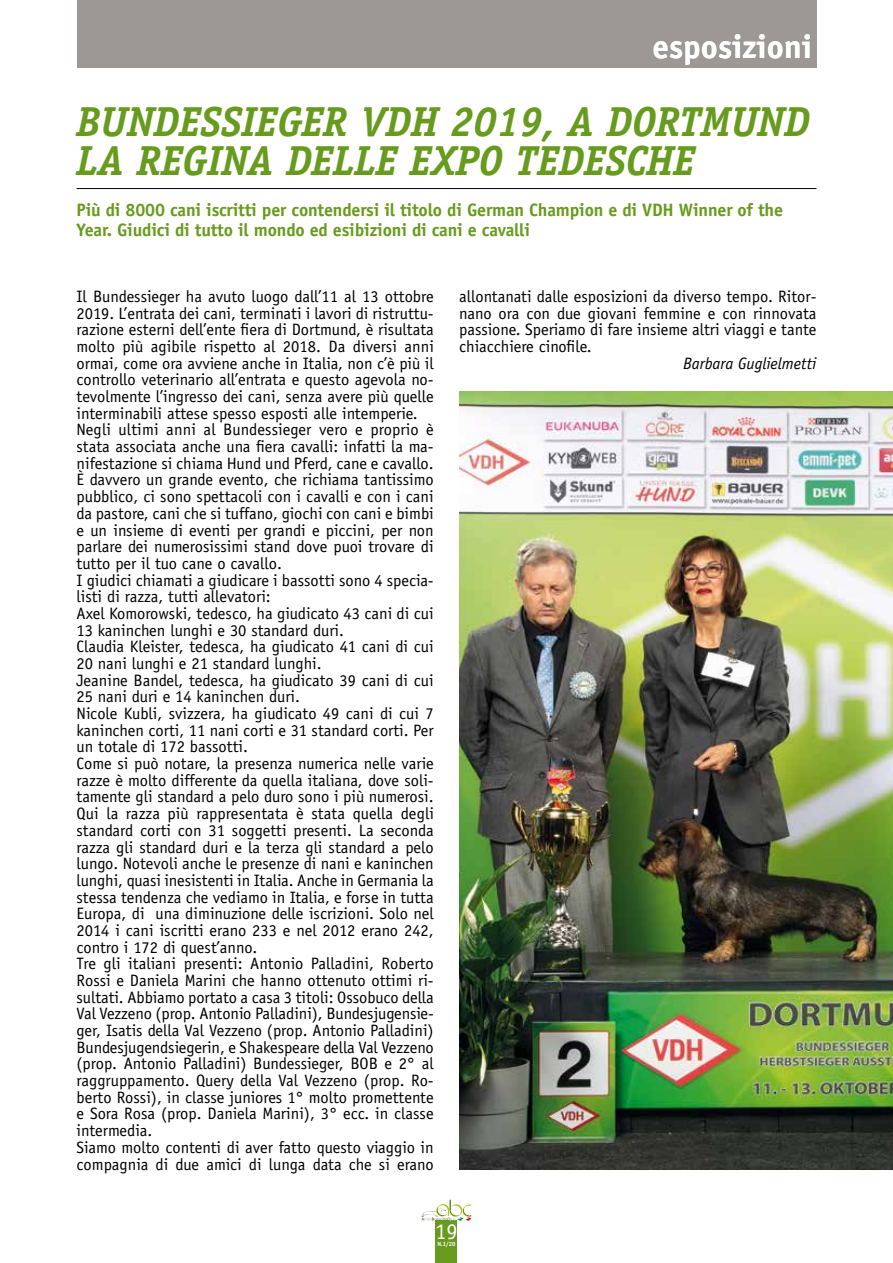
<style>
.page{position:relative;width:893px;height:1263px;background:#fff}
.page>*{position:absolute;margin:0;border:0;box-sizing:border-box;transform-origin:0 0}
.t1{font:italic 700 42px/39px "Officina Serif Std";letter-spacing:-.01em;color:#679b1d}
.t2{font:700 33px "Officina Sans Std";color:#fff}
.t3{font:22.5px "Officina Sans Std";color:#fff}
.t4{font:700 18px/19.5px "Officina Sans Std";letter-spacing:-.01em;color:#679b1d}
.t5{font:16.5px/16.6px "Officina Sans Std";color:#000}
.t6{font:italic 16.5px "Officina Sans Std";color:#000}
.t7{font:700 6px "Officina Sans Std";color:#fff}
</style>
<div class="page">
<div style="left:77px;top:0;width:739px;height:68px;background:#9d9896"></div>
<div style="left:436px;top:1220px;width:21px;height:43px;background:#679b1d"></div>
<svg style="left:421px;top:1199px;width:51px;height:22px"></svg>
<hr style="left:77px;top:188px;width:739px;height:1px;background:#000">
<img style="left:459px;top:391px;width:434px;height:778px">
<h2 class="t2" style="left:653px;top:26px;width:161px">esposizioni</h2>
<h1 class="t1" style="left:77px;top:103px;width:735px">BUNDESSIEGER VDH 2019, A DORTMUND<br>LA REGINA DELLE EXPO TEDESCHE</h1>
<p class="t4" style="left:77px;top:200px;width:708px">Più di 8000 cani iscritti per contendersi il titolo di German Champion e di VDH Winner of the<br>Year. Giudici di tutto il mondo ed esibizioni di cani e cavalli</p>
<p class="t5" style="left:77px;top:288px;width:359px">Il Bundessieger ha avuto luogo dall’11 al 13 ottobre 2019. L’entrata dei cani, terminati i lavori di ristruttu&shy;razione esterni dell’ente fiera di Dortmund, è risultata molto più agibile rispetto al 2018. Da diversi anni ormai, come ora avviene anche in Italia, non c’è più il controllo veterinario all’entrata e questo agevola no&shy;tevolmente l’ingresso dei cani, senza avere più quelle interminabili attese spesso esposti alle intemperie.<br>Negli ultimi anni al Bundessieger vero e proprio è stata associata anche una fiera cavalli: infatti la ma&shy;nifestazione si chiama Hund und Pferd, cane e cavallo.<br>È davvero un grande evento, che richiama tantissimo pubblico, ci sono spettacoli con i cavalli e con i cani da pastore, cani che si tuffano, giochi con cani e bimbi e un insieme di eventi per grandi e piccini, per non parlare dei numerosissimi stand dove puoi trovare di tutto per il tuo cane o cavallo.<br>I giudici chiamati a giudicare i bassotti sono 4 specia&shy;listi di razza, tutti allevatori:<br>Axel Komorowski, tedesco, ha giudicato 43 cani di cui 13 kaninchen lunghi e 30 standard duri.<br>Claudia Kleister, tedesca, ha giudicato 41 cani di cui 20 nani lunghi e 21 standard lunghi.<br>Jeanine Bandel, tedesca, ha giudicato 39 cani di cui 25 nani duri e 14 kaninchen duri.<br>Nicole Kubli, svizzera, ha giudicato 49 cani di cui 7 kaninchen corti, 11 nani corti e 31 standard corti. Per un totale di 172 bassotti.<br>Come si può notare, la presenza numerica nelle varie razze è molto differente da quella italiana, dove soli&shy;tamente gli standard a pelo duro sono i più numerosi.<br>Qui la razza più rappresentata è stata quella degli standard corti con 31 soggetti presenti. La seconda razza gli standard duri e la terza gli standard a pelo lungo. Notevoli anche le presenze di nani e kaninchen lunghi, quasi inesistenti in Italia. Anche in Germania la stessa tendenza che vediamo in Italia, e forse in tutta Europa, di una diminuzione delle iscrizioni. Solo nel 2014 i cani iscritti erano 233 e nel 2012 erano 242, contro i 172 di quest’anno.<br>Tre gli italiani presenti: Antonio Palladini, Roberto Rossi e Daniela Marini che hanno ottenuto ottimi ri&shy;sultati. Abbiamo portato a casa 3 titoli: Ossobuco della Val Vezzeno (prop. Antonio Palladini), Bundesjugensie&shy;ger, Isatis della Val Vezzeno (prop. Antonio Palladini)<br>Bundesjugendsiegerin, e Shakespeare della Val Vezzeno (prop. Antonio Palladini) Bundessieger, BOB e 2° al raggruppamento. Query della Val Vezzeno (prop. Ro&shy;berto Rossi), in classe juniores 1° molto promettente e Sora Rosa (prop. Daniela Marini), 3° ecc. in classe intermedia.<br>Siamo molto contenti di aver fatto questo viaggio in compagnia di due amici di lunga data che si erano</p>
<p class="t5" style="left:459px;top:288px;width:359px;text-align:justify">allontanati dalle esposizioni da diverso tempo. Ritor&shy;nano ora con due giovani femmine e con rinnovata passione. Speriamo di fare insieme altri viaggi e tante chiacchiere cinofile.</p>
<p class="t6" style="left:683px;top:353px;width:135px">Barbara Guglielmetti</p>
<h3 class="t3" style="left:435px;top:1218px;width:24px">19</h3>
<p class="t7" style="left:437px;top:1240px;width:20px">N.1/20</p>
</div>
